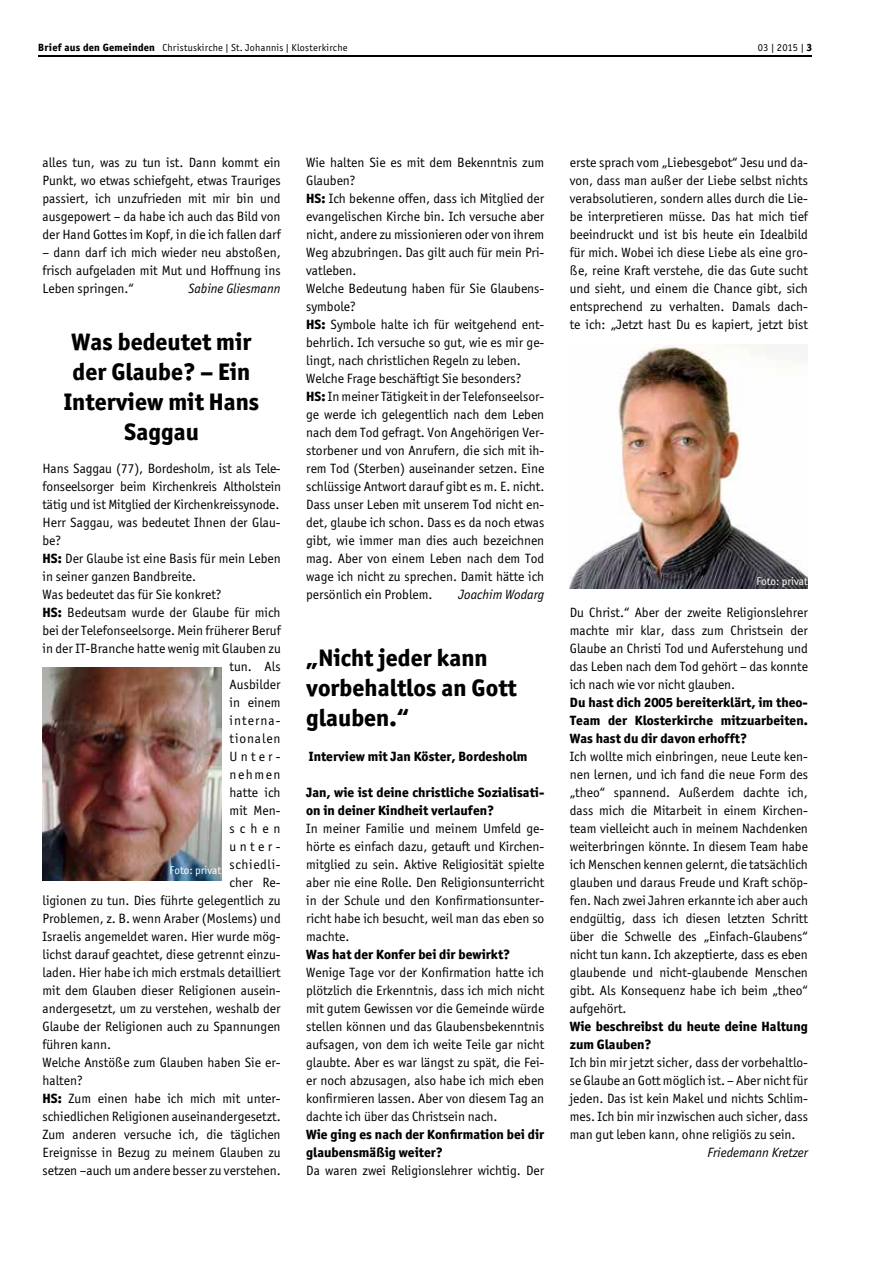
<style>
.page{position:relative;width:893px;height:1263px;background:#fff}
.page>*{position:absolute;margin:0;border:0;box-sizing:border-box;transform-origin:0 0}
.t1{font:800 24px/30px "Officina San ITC";color:#000;text-align:center}
.t2{font:13.5px/18px "Officina San ITC";color:#000;text-align:justify}
.t3{font:800 13.5px/18px "Officina San ITC";color:#000}
.t4{font:italic 13.5px "Officina San ITC";color:#000}
.t5{font:13.5px "Officina San ITC";letter-spacing:.045em;color:#000}
.t6{font:13.5px "Officina San ITC";letter-spacing:.075em;color:#000}
.t7{font:13.5px "Officina San ITC";letter-spacing:.065em;color:#000}
.t8{font:11.25px "Officina San ITC";color:#fff}
.t9{font:10.5px "Officina San ITC";letter-spacing:.01em;color:#000}
.t10{font:10.2px "Officina San ITC";letter-spacing:.02em;color:#000}
.s1{font-weight:800;font-size:10.5px}
.s2{font-weight:800}
</style>
<div class="page">
<img style="left:43px;top:668px;width:178px;height:212px">
<hr style="left:38px;top:55px;width:774px;height:2px;background:#000">
<img style="left:570px;top:344px;width:238px;height:245px">
<p class="t10" style="left:38px;top:41px;width:311px"><span class="s1">Brief aus den Gemeinden</span> Christuskirche | St. Johannis | Klosterkirche</p>
<p class="t9" style="left:758px;top:41px;width:56px">03 | 2015 | <span class="s2">3</span></p>
<p class="t2" style="left:43px;top:153px;width:240px">alles tun, was zu tun ist. Dann kommt ein Punkt, wo etwas schiefgeht, etwas Trauriges passiert, ich unzufrieden mit mir bin und ausgepowert – da habe ich auch das Bild von der Hand Gottes im Kopf, in die ich fallen darf</p>
<p class="t2" style="left:43px;top:243px;width:240px">– dann darf ich mich wieder neu abstoßen, frisch aufgeladen mit Mut und Hoffnung ins Leben springen.“</p>
<p class="t4" style="left:188px;top:280px;width:94px">Sabine Gliesmann</p>
<h1 class="t1" style="left:64px;top:326px;width:197px">Was bedeutet mir der Glaube? – Ein<br>Interview mit Hans<br>Saggau</h1>
<p class="t2" style="left:43px;top:459px;width:240px">Hans Saggau (77), Bordesholm, ist als Tele-</p>
<p class="t2" style="left:43px;top:477px;width:240px">fonseelsorger beim Kirchenkreis Altholstein</p>
<p class="t2" style="left:43px;top:495px;width:238px">tätig und ist Mitglied der Kirchenkreissynode.</p>
<p class="t2" style="left:43px;top:513px;width:240px">Herr Saggau, was bedeutet Ihnen der Glau-</p>
<p class="t2" style="left:43px;top:531px;width:20px">be?</p>
<p class="t2" style="left:43px;top:549px;width:240px"><span class="s2">HS:</span> Der Glaube ist eine Basis für mein Leben</p>
<p class="t2" style="left:43px;top:567px;width:155px">in seiner ganzen Bandbreite.</p>
<p class="t2" style="left:43px;top:585px;width:181px">Was bedeutet das für Sie konkret?</p>
<p class="t2" style="left:43px;top:603px;width:240px"><span class="s2">HS:</span> Bedeutsam wurde der Glaube für mich</p>
<p class="t2" style="left:43px;top:621px;width:240px">bei der Telefonseelsorge. Mein früherer Beruf</p>
<p class="t2" style="left:43px;top:639px;width:240px">in der IT-Branche hatte wenig mit Glauben zu</p>
<p class="t2" style="left:230px;top:657px;width:53px">tun. Als</p>
<p class="t2" style="left:230px;top:675px;width:53px">Ausbilder</p>
<p class="t2" style="left:230px;top:693px;width:53px">in einem</p>
<p class="t6" style="left:230px;top:712px;width:53px">interna-</p>
<p class="t7" style="left:230px;top:730px;width:52px">tionalen</p>
<p class="t2" style="left:230px;top:747px;width:53px">Unter-</p>
<p class="t2" style="left:230px;top:765px;width:53px">nehmen</p>
<p class="t2" style="left:230px;top:783px;width:53px">hatte ich</p>
<p class="t2" style="left:230px;top:801px;width:53px">mit Men-</p>
<p class="t2" style="left:230px;top:819px;width:53px">schen</p>
<p class="t2" style="left:230px;top:837px;width:53px">unter-</p>
<p class="t5" style="left:230px;top:856px;width:53px">schiedli-</p>
<p class="t2" style="left:230px;top:873px;width:53px">cher Re-</p>
<p class="t2" style="left:43px;top:891px;width:240px">ligionen zu tun. Dies führte gelegentlich zu</p>
<p class="t2" style="left:43px;top:909px;width:240px">Problemen, z. B. wenn Araber (Moslems) und</p>
<p class="t2" style="left:43px;top:927px;width:240px">Israelis angemeldet waren. Hier wurde mög-</p>
<p class="t2" style="left:43px;top:945px;width:240px">lichst darauf geachtet, diese getrennt einzu-</p>
<p class="t2" style="left:43px;top:963px;width:240px">laden. Hier habe ich mich erstmals detailliert</p>
<p class="t2" style="left:43px;top:981px;width:240px">mit dem Glauben dieser Religionen ausein-</p>
<p class="t2" style="left:43px;top:999px;width:240px">andergesetzt, um zu verstehen, weshalb der</p>
<p class="t2" style="left:43px;top:1017px;width:240px">Glaube der Religionen auch zu Spannungen</p>
<p class="t2" style="left:43px;top:1035px;width:70px">führen kann.</p>
<p class="t2" style="left:43px;top:1053px;width:240px">Welche Anstöße zum Glauben haben Sie er-</p>
<p class="t2" style="left:43px;top:1071px;width:42px">halten?</p>
<p class="t2" style="left:43px;top:1089px;width:240px"><span class="s2">HS:</span> Zum einen habe ich mich mit unter-</p>
<p class="t2" style="left:43px;top:1107px;width:240px">schiedlichen Religionen auseinandergesetzt.</p>
<p class="t2" style="left:43px;top:1125px;width:240px">Zum anderen versuche ich, die täglichen</p>
<p class="t2" style="left:43px;top:1143px;width:240px">Ereignisse in Bezug zu meinem Glauben zu</p>
<p class="t2" style="left:43px;top:1161px;width:240px">setzen –auch um andere besser zu verstehen.</p>
<p class="t8" style="left:170px;top:864px;width:53px">Foto: privat</p>
<p class="t2" style="left:306px;top:153px;width:240px;text-align:left">Wie halten Sie es mit dem Bekenntnis zum Glauben?<br><span class="s2">HS:</span> Ich bekenne offen, dass ich Mitglied der evangelischen Kirche bin. Ich versuche aber nicht, andere zu missionieren oder von ihrem Weg abzubringen. Das gilt auch für mein Pri&shy;vatleben.<br>Welche Bedeutung haben für Sie Glaubens&shy;symbole?<br><span class="s2">HS:</span> Symbole halte ich für weitgehend ent&shy;behrlich. Ich versuche so gut, wie es mir ge&shy;lingt, nach christlichen Regeln zu leben.<br>Welche Frage beschäftigt Sie besonders?<br><span class="s2">HS:</span> In meiner Tätigkeit in der Telefonseelsor&shy;ge werde ich gelegentlich nach dem Leben nach dem Tod gefragt. Von Angehörigen Ver&shy;storbener und von Anrufern, die sich mit ih&shy;rem Tod (Sterben) auseinander setzen. Eine schlüssige Antwort darauf gibt es m. E. nicht.<br>Dass unser Leben mit unserem Tod nicht en&shy;det, glaube ich schon. Dass es da noch etwas gibt, wie immer man dies auch bezeichnen mag. Aber von einem Leben nach dem Tod wage ich nicht zu sprechen. Damit hätte ich persönlich ein Problem.</p>
<p class="t4" style="left:458px;top:586px;width:87px">Joachim Wodarg</p>
<h1 class="t1" style="left:306px;top:642px;width:212px;text-align:left">„Nicht jeder kann vorbehaltlos an Gott glauben.“</h1>
<p class="t3" style="left:309px;top:747px;width:220px">Interview mit Jan Köster, Bordesholm</p>
<p class="t3" style="left:306px;top:783px;width:240px">Jan, wie ist deine christliche Sozialisati&shy;on in deiner Kindheit verlaufen?</p>
<p class="t2" style="left:306px;top:819px;width:240px">In meiner Familie und meinem Umfeld ge&shy;hörte es einfach dazu, getauft und Kirchen&shy;mitglied zu sein. Aktive Religiosität spielte aber nie eine Rolle. Den Religionsunterricht in der Schule und den Konfirmationsunter&shy;richt habe ich besucht, weil man das eben so machte.</p>
<p class="t3" style="left:306px;top:945px;width:205px">Was hat der Konfer bei dir bewirkt?</p>
<p class="t2" style="left:306px;top:963px;width:240px">Wenige Tage vor der Konfirmation hatte ich plötzlich die Erkenntnis, dass ich mich nicht mit gutem Gewissen vor die Gemeinde würde stellen können und das Glaubensbekenntnis aufsagen, von dem ich weite Teile gar nicht glaubte. Aber es war längst zu spät, die Fei&shy;er noch abzusagen, also habe ich mich eben konfirmieren lassen. Aber von diesem Tag an dachte ich über das Christsein nach.</p>
<p class="t3" style="left:306px;top:1125px;width:240px">Wie ging es nach der Konfirmation bei dir glaubensmäßig weiter?</p>
<p class="t2" style="left:306px;top:1161px;width:240px">Da waren zwei Religionslehrer wichtig. Der</p>
<p class="t2" style="left:570px;top:153px;width:240px">erste sprach vom „Liebesgebot“ Jesu und da&shy;von, dass man außer der Liebe selbst nichts verabsolutieren, sondern alles durch die Lie&shy;be interpretieren müsse. Das hat mich tief beeindruckt und ist bis heute ein Idealbild für mich. Wobei ich diese Liebe als eine gro&shy;ße, reine Kraft verstehe, die das Gute sucht und sieht, und einem die Chance gibt, sich entsprechend zu verhalten. Damals dach&shy;te ich: „Jetzt hast Du es kapiert, jetzt bist</p>
<p class="t8" style="left:756px;top:574px;width:53px">Foto: privat</p>
<p class="t2" style="left:570px;top:603px;width:240px">Du Christ.“ Aber der zweite Religionslehrer machte mir klar, dass zum Christsein der Glaube an Christi Tod und Auferstehung und das Leben nach dem Tod gehört – das konnte ich nach wie vor nicht glauben.</p>
<p class="t3" style="left:570px;top:693px;width:240px;text-align:justify">Du hast dich 2005 bereiterklärt, im theo-Team der Klosterkirche mitzuarbeiten.<br>Was hast du dir davon erhofft?</p>
<p class="t2" style="left:570px;top:747px;width:240px">Ich wollte mich einbringen, neue Leute ken&shy;nen lernen, und ich fand die neue Form des „theo“ spannend. Außerdem dachte ich, dass mich die Mitarbeit in einem Kirchen&shy;team vielleicht auch in meinem Nachdenken weiterbringen könnte. In diesem Team habe ich Menschen kennen gelernt, die tatsächlich glauben und daraus Freude und Kraft schöp&shy;fen. Nach zwei Jahren erkannte ich aber auch endgültig, dass ich diesen letzten Schritt über die Schwelle des „Einfach-Glaubens“ nicht tun kann. Ich akzeptierte, dass es eben glaubende und nicht-glaubende Menschen gibt. Als Konsequenz habe ich beim „theo“ aufgehört.</p>
<p class="t3" style="left:570px;top:1017px;width:240px">Wie beschreibst du heute deine Haltung zum Glauben?</p>
<p class="t2" style="left:570px;top:1053px;width:240px">Ich bin mir jetzt sicher, dass der vorbehaltlo&shy;se Glaube an Gott möglich ist. – Aber nicht für jeden. Das ist kein Makel und nichts Schlim&shy;mes. Ich bin mir inzwischen auch sicher, dass man gut leben kann, ohne religiös zu sein.</p>
<p class="t4" style="left:707px;top:1144px;width:102px">Friedemann Kretzer</p>
</div>
